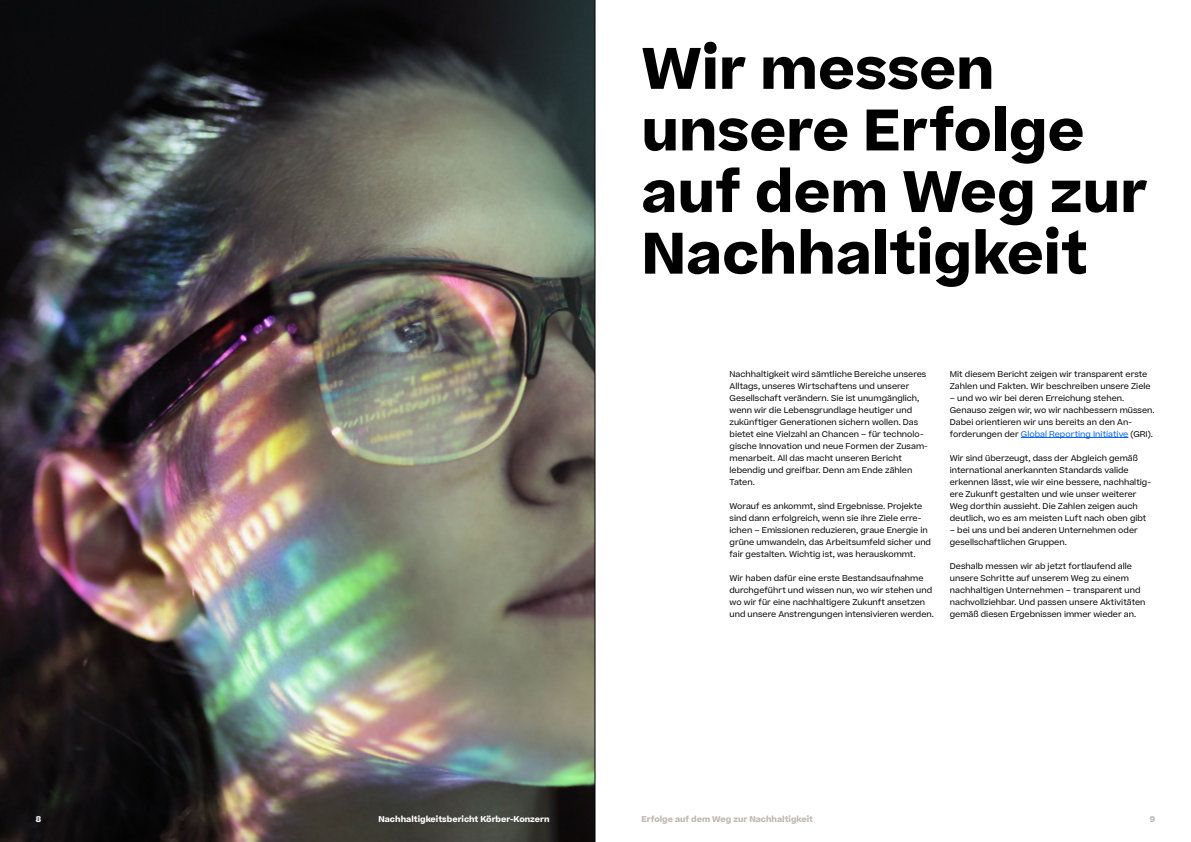
<style>
.page{position:relative;width:1191px;height:842px;background:#fff}
.page>*{position:absolute;margin:0;border:0;box-sizing:border-box;transform-origin:0 0}
.t1{font:700 56px/61.6px "Koerber";color:#000}
.t2{font:8px/12px "Koerber";color:#000}
.t3{font:700 8px "Koerber";color:#fff}
.t4{font:700 8px "Koerber";color:#beb7b3}
.s1{color:#0060ff}
</style>
<div class="page">
<img style="left:0;top:0;width:595px;height:842px">
<hr style="left:1021px;top:437px;width:107px;height:1px;background:#0060ff">
<h1 class="t1" style="left:641px;top:38px;width:507px">Wir messen unsere Erfolge auf dem Weg zur<br>Nachhaltigkeit</h1>
<p class="t2" style="left:729px;top:368px;width:200px">Nachhaltigkeit wird sämtliche Bereiche unseres Alltags, unseres Wirtschaftens und unserer Gesellschaft verändern. Sie ist unumgänglich, wenn wir die Lebensgrundlage heutiger und zukünftiger Generationen sichern wollen. Das bietet eine Vielzahl an Chancen – für technolo&shy;gische Innovation und neue Formen der Zusam&shy;menarbeit. All das macht unseren Bericht lebendig und greifbar. Denn am Ende zählen Taten.</p>
<p class="t2" style="left:729px;top:500px;width:203px">Worauf es ankommt, sind Ergebnisse. Projekte sind dann erfolgreich, wenn sie ihre Ziele erre&shy;ichen – Emissionen reduzieren, graue Energie in grüne umwandeln, das Arbeitsumfeld sicher und fair gestalten. Wichtig ist, was herauskommt.</p>
<p class="t2" style="left:729px;top:572px;width:206px">Wir haben dafür eine erste Bestandsaufnahme durchgeführt und wissen nun, wo wir stehen und wo wir für eine nachhaltigere Zukunft ansetzen und unsere Anstrengungen intensivieren werden.</p>
<p class="t2" style="left:950px;top:368px;width:202px">Mit diesem Bericht zeigen wir transparent erste<br>Zahlen und Fakten. Wir beschreiben unsere Ziele</p>
<p class="t2" style="left:950px;top:392px;width:206px">– und wo wir bei deren Erreichung stehen.<br>Genauso zeigen wir, wo wir nachbessern müssen.<br>Dabei orientieren wir uns bereits an den An&shy;forderungen der <span class="s1">Global Reporting Initiative</span> (GRI).</p>
<p class="t2" style="left:950px;top:452px;width:203px">Wir sind überzeugt, dass der Abgleich gemäß international anerkannten Standards valide erkennen lässt, wie wir eine bessere, nachhaltig&shy;ere Zukunft gestalten und wie unser weiterer Weg dorthin aussieht. Die Zahlen zeigen auch deutlich, wo es am meisten Luft nach oben gibt</p>
<p class="t2" style="left:950px;top:524px;width:189px">– bei uns und bei anderen Unternehmen oder gesellschaftlichen Gruppen.</p>
<p class="t2" style="left:950px;top:560px;width:197px">Deshalb messen wir ab jetzt fortlaufend alle unsere Schritte auf unserem Weg zu einem nachhaltigen Unternehmen – transparent und nachvollziehbar. Und passen unsere Aktivitäten gemäß diesen Ergebnissen immer wieder an.</p>
<p class="t3" style="left:36px;top:814px;width:7px">8</p>
<p class="t3" style="left:378px;top:814px;width:173px">Nachhaltigkeitsbericht Körber-Konzern</p>
<p class="t4" style="left:641px;top:814px;width:173px">Erfolge auf dem Weg zur Nachhaltigkeit</p>
<p class="t4" style="left:1149px;top:814px;width:7px">9</p>
</div>
